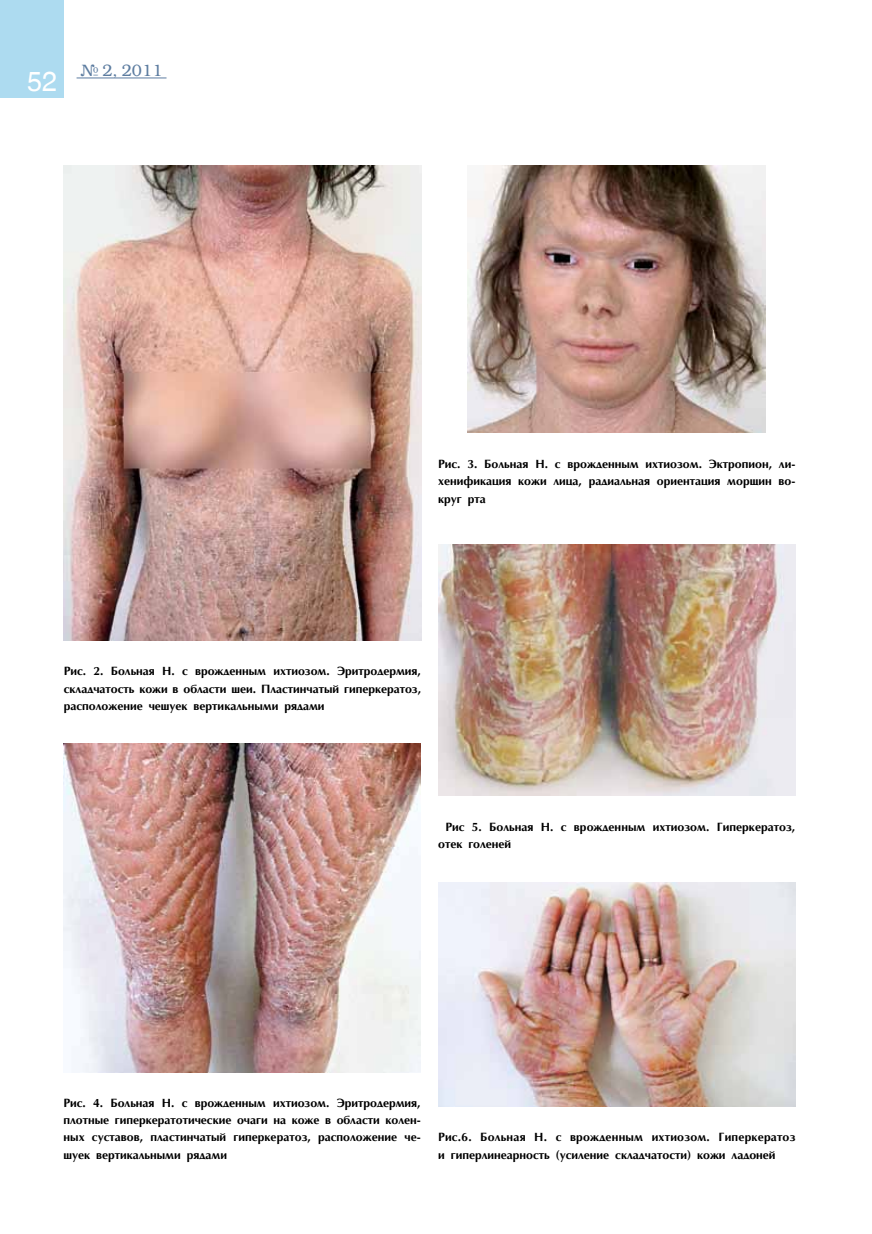
<style>
.page{position:relative;width:872px;height:1234px;background:#fff}
.page>*{position:absolute;margin:0;border:0;box-sizing:border-box;transform-origin:0 0}
.t1{font:27px "Helios";color:#fff}
.t2{font:300 16.5px "Bookman C";color:#5c7ca0}
.t3{font:700 12px/17.2px "AG Optima";color:#000;text-align:justify}
</style>
<div class="page">
<div style="left:0;top:0;width:64px;height:98px;background:#addbf0"></div>
<hr style="left:77px;top:77px;width:89px;height:1px;background:#5c7ca0">
<img style="left:64px;top:166px;width:357px;height:474px">
<img style="left:468px;top:166px;width:297px;height:266px">
<img style="left:64px;top:743px;width:357px;height:329px">
<img style="left:438px;top:544px;width:357px;height:250px">
<img style="left:438px;top:882px;width:357px;height:224px">
<h1 class="t1" style="left:27px;top:67px;width:32px">52</h1>
<h2 class="t2" style="left:80px;top:61px;width:84px">№ 2, 2011</h2>
<p class="t3" style="left:438px;top:455px;width:359px">Рис. 3. Больная Н. с врожденным ихтиозом. Эктропион, ли&shy;хенификация кожи лица, радиальная ориентация морщин во&shy;круг рта</p>
<p class="t3" style="left:64px;top:662px;width:359px">Рис. 2. Больная Н. с врожденным ихтиозом. Эритродермия, складчатость кожи в области шеи. Пластинчатый гиперкератоз, расположение чешуек вертикальными рядами</p>
<p class="t3" style="left:438px;top:818px;width:358px;text-indent:7px">Рис 5. Больная Н. с врожденным ихтиозом. Гиперкератоз, отек голеней</p>
<p class="t3" style="left:63px;top:1094px;width:359px">Рис. 4. Больная Н. с врожденным ихтиозом. Эритродермия, плотные гиперкератотические очаги на коже в области колен&shy;ных суставов, пластинчатый гиперкератоз, расположение че&shy;шуек вертикальными рядами</p>
<p class="t3" style="left:438px;top:1128px;width:359px">Рис.6. Больная Н. с врожденным ихтиозом. Гиперкератоз и гиперлинеарность (усиление складчатости) кожи ладоней</p>
</div>
